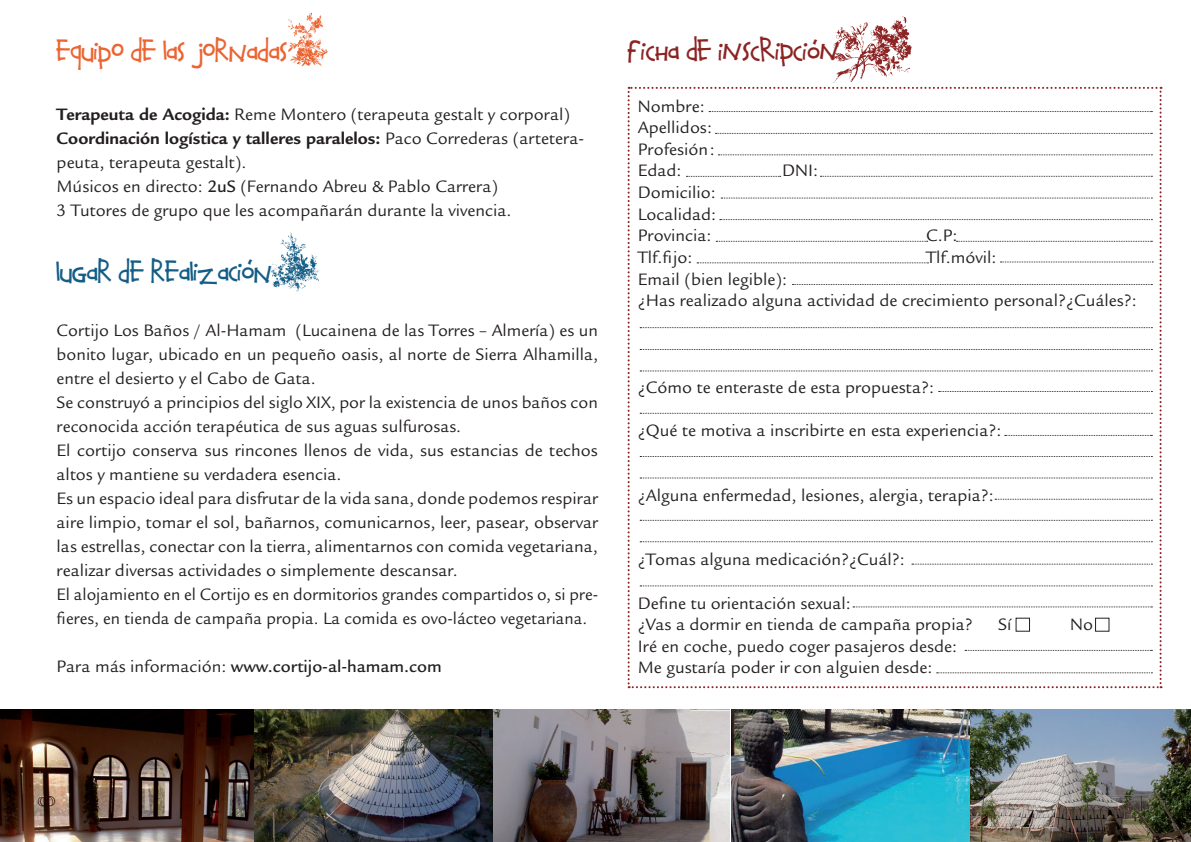
<style>
.page{position:relative;width:1191px;height:842px;background:#fff}
.page>*{position:absolute;margin:0;border:0;box-sizing:border-box;transform-origin:0 0}
.t1{font:28px "Calvin And Hobbes Normal";color:#eb6532}
.t2{font:28px "Calvin And Hobbes Normal";color:#8c2323}
.t3{font:28px "Calvin And Hobbes Normal";color:#135d86}
.t4{font:18px/24px "Legacy Sans Std";color:#231f20}
.t5{font:500 18px "Legacy Sans Std";color:#231f20}
.s1{font-weight:700}
.s2{font-weight:500}
.s3{font-weight:400}
</style>
<div class="page">
<svg style="left:271px;top:232px;width:48px;height:59px"></svg>
<img style="left:0;top:709px;width:491px;height:133px">
<img style="left:491px;top:709px;width:238px;height:133px">
<img style="left:731px;top:709px;width:460px;height:133px">
<svg style="left:288px;top:13px;width:40px;height:53px"></svg>
<svg style="left:627px;top:16px;width:534px;height:672px"></svg>
<h1 class="t1" style="left:57px;top:33px;width:232px">EQUIPO DE LAS JORNADAS</h1>
<p class="t4" style="left:57px;top:103px;width:529px"><span class="s1">Terapeuta de Acogida:</span> Reme Montero (terapeuta gestalt y corporal)<br><span class="s1">Coordinación logística y talleres paralelos:</span> Paco Correderas (artetera&shy;peuta, terapeuta gestalt).<br>Músicos en directo: <span class="s2">2uS</span> (Fernando Abreu &amp; Pablo Carrera)<br>3 Tutores de grupo que les acompañarán durante la vivencia.</p>
<h1 class="t3" style="left:57px;top:253px;width:217px">LUGAR DE REALIZACIoN</h1>
<p class="t4" style="left:57px;top:319px;width:543px">Cortijo Los Baños / Al-Hamam (Lucainena de las Torres – Almería) es un bonito lugar, ubicado en un pequeño oasis, al norte de Sierra Alhamilla, entre el desierto y el Cabo de Gata.<br>Se construyó a principios del siglo XIX, por la existencia de unos baños con reconocida acción terapéutica de sus aguas sulfurosas.<br>El cortijo conserva sus rincones llenos de vida, sus estancias de techos altos y mantiene su verdadera esencia.<br>Es un espacio ideal para disfrutar de la vida sana, donde podemos respirar aire limpio, tomar el sol, bañarnos, comunicarnos, leer, pasear, observar las estrellas, conectar con la tierra, alimentarnos con comida vegetariana, realizar diversas actividades o simplemente descansar.<br>El alojamiento en el Cortijo es en dormitorios grandes compartidos o, si pre&shy;fieres, en tienda de campaña propia. La comida es ovo-lácteo vegetariana.</p>
<p class="t5" style="left:57px;top:656px;width:386px"><span class="s3">Para más información:</span> www.cortijo-al-hamam.com</p>
<h1 class="t2" style="left:628px;top:34px;width:213px">Ficha de Inscripcion</h1>
<p class="t4" style="left:638px;top:95px;width:79px;line-height:21.6px">Nombre:<br>Apellidos:<br>Profesión:<br>Edad:</p>
<p class="t4" style="left:638px;top:182px;width:80px;line-height:21.6px;text-align:justify">Domicilio:<br>Localidad:<br>Provincia:</p>
<p class="t4" style="left:782px;top:159px;width:37px">DNI:</p>
<p class="t4" style="left:926px;top:224px;width:33px">C.P:</p>
<p class="t4" style="left:638px;top:245px;width:56px">Tlf.fijo:</p>
<p class="t4" style="left:926px;top:245px;width:72px">Tlf.móvil:</p>
<p class="t4" style="left:638px;top:268px;width:500px;line-height:21.6px">Email (bien legible):<br>¿Has realizado alguna actividad de crecimiento personal?¿Cuáles?:</p>
<p class="t4" style="left:638px;top:375px;width:298px">¿Cómo te enteraste de esta propuesta?:</p>
<p class="t4" style="left:638px;top:418px;width:365px">¿Qué te motiva a inscribirte en esta experiencia?:</p>
<p class="t4" style="left:638px;top:483px;width:357px">¿Alguna enfermedad, lesiones, alergia, terapia?:</p>
<p class="t4" style="left:638px;top:548px;width:268px">¿Tomas alguna medicación?¿Cuál?:</p>
<p class="t4" style="left:638px;top:592px;width:336px;line-height:21.6px">Define tu orientación sexual:<br>¿Vas a dormir en tienda de campaña propia?</p>
<p class="t4" style="left:638px;top:635px;width:321px;line-height:21.6px">Iré en coche, puedo coger pasajeros desde:<br>Me gustaría poder ir con alguien desde:</p>
<p class="t4" style="left:998px;top:613px;width:15px">Sí</p>
<p class="t4" style="left:1070px;top:613px;width:24px">No</p>
</div>
